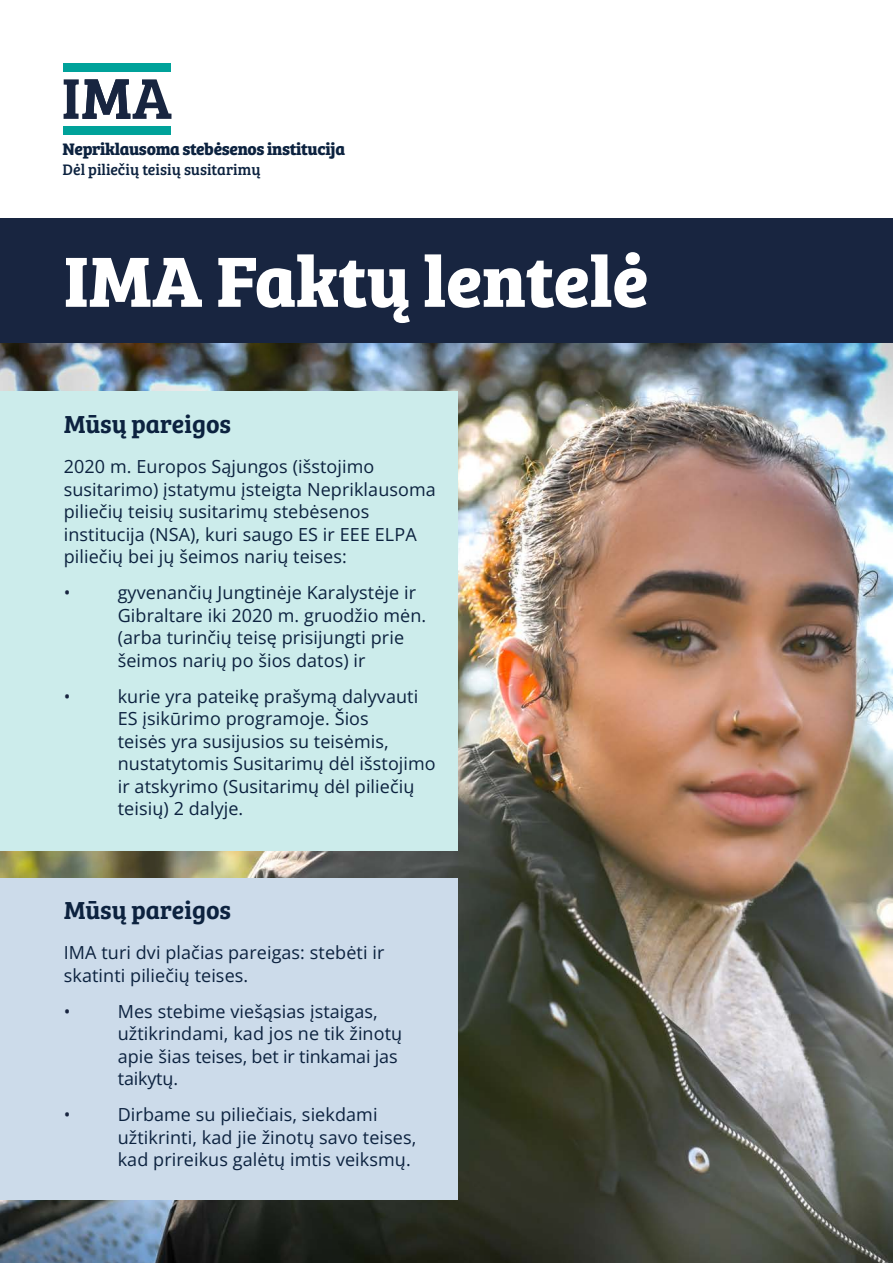
<style>
.page{position:relative;width:893px;height:1263px;background:#fff}
.page>*{position:absolute;margin:0;border:0;box-sizing:border-box;transform-origin:0 0}
.t1{font:700 73.5px "Bree Serif";color:#fff}
.subtitle{font:25.5px "Bree Serif Sb";color:#0c223f}
.body{font:18px/22.5px "Open Sans";letter-spacing:.005em;color:#0c223f}
.t2{font:18px "Open Sans";color:#182540}
.t3{font:700 17.25px "Bree Serif";letter-spacing:-.02em;color:#0c223f}
.t4{font:15.75px "Bree Serif";color:#0c223f}
</style>
<div class="page">
<img style="left:0;top:343px;width:893px;height:920px">
<div style="left:0;top:217px;width:893px;height:126px;background:#182540"></div>
<div style="left:0;top:391px;width:457px;height:459px;background:#cceceb"></div>
<div style="left:0;top:878px;width:457px;height:321px;background:#ccdbea"></div>
<svg style="left:64px;top:79px;width:107px;height:40px"></svg>
<div style="left:64px;top:64px;width:107px;height:8px;background:#00a29a"></div>
<div style="left:64px;top:126px;width:107px;height:9px;background:#00a29a"></div>
<p class="t3" style="left:62px;top:136px;width:284px">Nepriklausoma stebėsenos institucija</p>
<p class="t4" style="left:62px;top:158px;width:200px">Dėl piliečių teisių susitarimų</p>
<h1 class="t1" style="left:64px;top:224px;width:586px">IMA Faktų lentelė</h1>
<h2 class="subtitle" style="left:64px;top:405px;width:169px">Mūsų pareigos</h2>
<p class="body" style="left:64px;top:455px;width:374px">2020 m. Europos Sąjungos (išstojimo susitarimo) įstatymu įsteigta Nepriklausoma piliečių teisių susitarimų stebėsenos institucija (NSA), kuri saugo ES ir EEE ELPA piliečių bei jų šeimos narių teises:</p>
<p class="t2" style="left:64px;top:580px;width:8px">•</p>
<p class="body" style="left:118px;top:581px;width:310px">gyvenančių Jungtinėje Karalystėje ir Gibraltare iki 2020 m. gruodžio mėn. (arba turinčių teisę prisijungti prie šeimos narių po šios datos) ir</p>
<p class="t2" style="left:64px;top:684px;width:8px">•</p>
<p class="body" style="left:118px;top:685px;width:319px">kurie yra pateikę prašymą dalyvauti ES įsikūrimo programoje. Šios<br>teisės yra susijusios su teisėmis, nustatytomis Susitarimų dėl išstojimo ir atskyrimo (Susitarimų dėl piliečių teisių) 2 dalyje.</p>
<h2 class="subtitle" style="left:64px;top:891px;width:169px">Mūsų pareigos</h2>
<p class="body" style="left:64px;top:941px;width:322px">IMA turi dvi plačias pareigas: stebėti ir skatinti piliečių teises.</p>
<p class="t2" style="left:64px;top:999px;width:8px">•</p>
<p class="body" style="left:118px;top:1000px;width:286px">Mes stebime viešąsias įstaigas, užtikrindami, kad jos ne tik žinotų apie šias teises, bet ir tinkamai jas taikytų.</p>
<p class="t2" style="left:64px;top:1102px;width:8px">•</p>
<p class="body" style="left:118px;top:1103px;width:300px">Dirbame su piliečiais, siekdami užtikrinti, kad jie žinotų savo teises, kad prireikus galėtų imtis veiksmų.</p>
</div>
